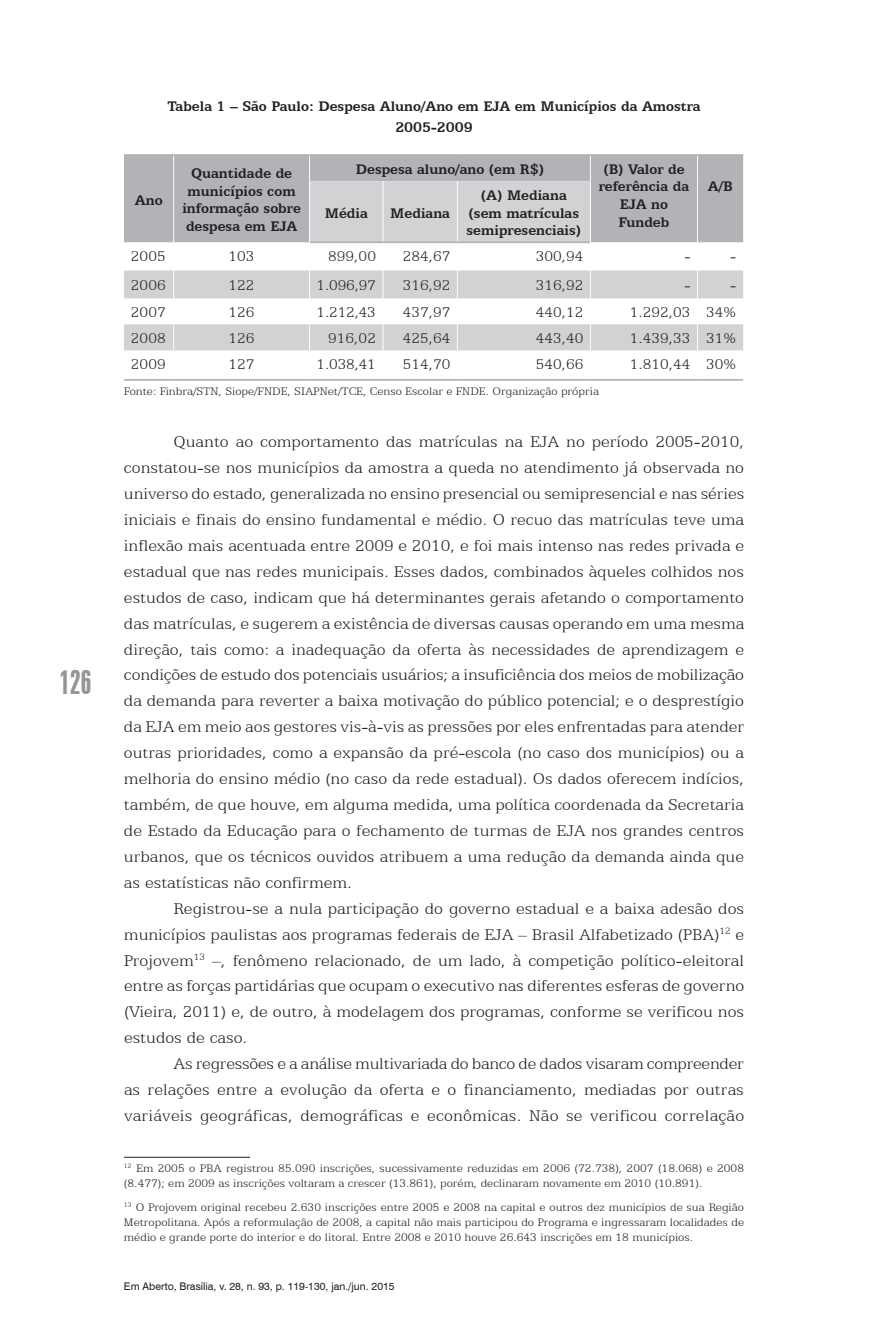
<style>
.page{position:relative;width:893px;height:1340px;background:#fff}
.page>*{position:absolute;margin:0;border:0;box-sizing:border-box;transform-origin:0 0}
.t1{font:31.5px "Swiss 924 BT Regular B";color:#939598}
.t2{font:300 17.5px/25.9px "Egyptian 505 BT";color:#231f20;text-align:justify}
.t3{font:700 15.75px/17.5px "Egyptian 505 BT";color:#231f20;text-align:center}
.t4{font:300 15.75px "Egyptian 505 BT";color:#231f20}
.t5{font:300 12.25px/14.7px "Egyptian 505 BT";color:#231f20}
.t6{font:10.5px "Swiss 721 BT";color:#231f20}
</style>
<div class="page">
<div style="left:124px;top:156px;width:619px;height:25px;background:#b2b3b7"></div>
<svg style="left:124px;top:181px;width:619px;height:169px;fill:#d1d2d4"></svg>
<hr style="left:124px;top:154px;width:50px;height:2px;background:#b2b3b7">
<hr style="left:174px;top:154px;width:136px;height:2px;background:#b2b3b7">
<hr style="left:310px;top:154px;width:73px;height:2px;background:#b2b3b7">
<hr style="left:383px;top:154px;width:74px;height:2px;background:#b2b3b7">
<hr style="left:457px;top:154px;width:133px;height:2px;background:#b2b3b7">
<hr style="left:590px;top:154px;width:107px;height:2px;background:#b2b3b7">
<hr style="left:697px;top:154px;width:46px;height:2px;background:#b2b3b7">
<hr style="left:124px;top:379px;width:50px;height:2px;background:#b2b3b7">
<hr style="left:174px;top:379px;width:136px;height:2px;background:#b2b3b7">
<hr style="left:310px;top:379px;width:73px;height:2px;background:#b2b3b7">
<hr style="left:383px;top:379px;width:74px;height:2px;background:#b2b3b7">
<hr style="left:457px;top:379px;width:133px;height:2px;background:#b2b3b7">
<hr style="left:590px;top:379px;width:107px;height:2px;background:#b2b3b7">
<hr style="left:697px;top:379px;width:46px;height:2px;background:#b2b3b7">
<svg style="left:173px;top:156px;width:1px;height:25px"></svg>
<hr style="left:173px;top:181px;width:1px;height:61px;background:#fff">
<svg style="left:309px;top:156px;width:1px;height:25px"></svg>
<svg style="left:590px;top:156px;width:1px;height:25px"></svg>
<svg style="left:697px;top:156px;width:1px;height:25px"></svg>
<hr style="left:697px;top:181px;width:1px;height:61px;background:#fff">
<hr style="left:309px;top:181px;width:1px;height:61px;background:#fff">
<hr style="left:383px;top:181px;width:1px;height:60px;background:#fff">
<hr style="left:457px;top:181px;width:1px;height:60px;background:#fff">
<hr style="left:590px;top:181px;width:1px;height:61px;background:#fff">
<svg style="left:173px;top:242px;width:1px;height:108px"></svg>
<svg style="left:309px;top:242px;width:1px;height:108px"></svg>
<svg style="left:383px;top:243px;width:1px;height:107px"></svg>
<svg style="left:457px;top:243px;width:1px;height:107px"></svg>
<svg style="left:590px;top:242px;width:1px;height:108px"></svg>
<svg style="left:697px;top:242px;width:1px;height:108px"></svg>
<hr style="left:310px;top:241px;width:73px;height:2px;background:#b2b3b7">
<hr style="left:383px;top:241px;width:74px;height:2px;background:#b2b3b7">
<hr style="left:457px;top:241px;width:133px;height:2px;background:#b2b3b7">
<hr style="left:124px;top:1156px;width:126px;height:1px;background:#231f20">
<h1 class="t1" style="left:60px;top:663px;width:33px">126</h1>
<p class="t3" style="left:167px;top:96px;width:535px;line-height:21px">Tabela 1 – São Paulo: Despesa Aluno/Ano em EJA em Municípios da Amostra<br>2005-2009</p>
<p class="t3" style="left:135px;top:191px;width:29px">Ano</p>
<p class="t3" style="left:182px;top:164px;width:120px">Quantidade de municípios com informação sobre despesa em EJA</p>
<p class="t3" style="left:356px;top:160px;width:190px">Despesa aluno/ano (em R$)</p>
<p class="t3" style="left:599px;top:160px;width:92px">(B) Valor de referência da<br>EJA no<br>Fundeb</p>
<p class="t3" style="left:467px;top:186px;width:116px">(A) Mediana (sem matrículas semipresenciais)</p>
<p class="t3" style="left:325px;top:204px;width:45px">Média</p>
<p class="t3" style="left:390px;top:204px;width:61px">Mediana</p>
<p class="t3" style="left:708px;top:177px;width:26px">A/B</p>
<p class="t4" style="left:131px;top:247px;width:36px">2005</p>
<p class="t4" style="left:229px;top:247px;width:28px">103</p>
<p class="t4" style="left:328px;top:247px;width:49px">899,00</p>
<p class="t4" style="left:403px;top:247px;width:49px">284,67</p>
<p class="t4" style="left:536px;top:247px;width:49px">300,94</p>
<p class="t4" style="left:684px;top:247px;width:8px">-</p>
<p class="t4" style="left:730px;top:247px;width:8px">-</p>
<p class="t4" style="left:131px;top:275px;width:36px">2006</p>
<p class="t4" style="left:229px;top:275px;width:28px">122</p>
<p class="t4" style="left:317px;top:275px;width:61px">1.096,97</p>
<p class="t4" style="left:403px;top:275px;width:49px">316,92</p>
<p class="t4" style="left:536px;top:275px;width:49px">316,92</p>
<p class="t4" style="left:684px;top:275px;width:8px">-</p>
<p class="t4" style="left:730px;top:275px;width:8px">-</p>
<p class="t4" style="left:131px;top:303px;width:36px">2007</p>
<p class="t4" style="left:229px;top:303px;width:28px">126</p>
<p class="t4" style="left:317px;top:303px;width:61px">1.212,43</p>
<p class="t4" style="left:403px;top:303px;width:49px">437,97</p>
<p class="t4" style="left:536px;top:303px;width:49px">440,12</p>
<p class="t4" style="left:630px;top:303px;width:108px">1.292,03 34%</p>
<p class="t4" style="left:131px;top:329px;width:36px">2008</p>
<p class="t4" style="left:229px;top:329px;width:28px">126</p>
<p class="t4" style="left:328px;top:329px;width:49px">916,02</p>
<p class="t4" style="left:403px;top:329px;width:49px">425,64</p>
<p class="t4" style="left:536px;top:329px;width:49px">443,40</p>
<p class="t4" style="left:630px;top:329px;width:108px">1.439,33 31%</p>
<p class="t4" style="left:131px;top:355px;width:36px">2009</p>
<p class="t4" style="left:229px;top:355px;width:28px">127</p>
<p class="t4" style="left:317px;top:355px;width:61px">1.038,41</p>
<p class="t4" style="left:403px;top:355px;width:49px">514,70</p>
<p class="t4" style="left:536px;top:355px;width:49px">540,66</p>
<p class="t4" style="left:630px;top:355px;width:108px">1.810,44 30%</p>
<p class="t5" style="left:124px;top:384px;width:476px">Fonte: Finbra/STN, Siope/FNDE, SIAPNet/TCE, Censo Escolar e FNDE. Organização própria</p>
<p class="t2" style="left:124px;top:428px;width:622px;text-indent:50px">Quanto ao comportamento das matrículas na EJA no período 2005-2010, constatou-se nos municípios da amostra a queda no atendimento já observada no universo do estado, generalizada no ensino presencial ou semipresencial e nas séries iniciais e finais do ensino fundamental e médio. O recuo das matrículas teve uma inflexão mais acentuada entre 2009 e 2010, e foi mais intenso nas redes privada e estadual que nas redes municipais. Esses dados, combinados àqueles colhidos nos estudos de caso, indicam que há determinantes gerais afetando o comportamento das matrículas, e sugerem a existência de diversas causas operando em uma mesma direção, tais como: a inadequação da oferta às necessidades de aprendizagem e condições de estudo dos potenciais usuários; a insuficiência dos meios de mobilização da demanda para reverter a baixa motivação do público potencial; e o desprestígio da EJA em meio aos gestores vis-à-vis as pressões por eles enfrentadas para atender outras prioridades, como a expansão da pré-escola (no caso dos municípios) ou a melhoria do ensino médio (no caso da rede estadual). Os dados oferecem indícios, também, de que houve, em alguma medida, uma política coordenada da Secretaria de Estado da Educação para o fechamento de turmas de EJA nos grandes centros urbanos, que os técnicos ouvidos atribuem a uma redução da demanda ainda que as estatísticas não confirmem.</p>
<p class="t2" style="left:124px;top:895px;width:622px;text-indent:50px">Registrou-se a nula participação do governo estadual e a baixa adesão dos municípios paulistas aos programas federais de EJA – Brasil Alfabetizado (PBA)<sup>12</sup> e Projovem<sup>13</sup> –, fenômeno relacionado, de um lado, à competição político-eleitoral entre as forças partidárias que ocupam o executivo nas diferentes esferas de governo (Vieira, 2011) e, de outro, à modelagem dos programas, conforme se verificou nos estudos de caso.</p>
<p class="t2" style="left:124px;top:1050px;width:622px;text-indent:50px">As regressões e a análise multivariada do banco de dados visaram compreender as relações entre a evolução da oferta e o financiamento, mediadas por outras variáveis geográficas, demográficas e econômicas. Não se verificou correlação</p>
<p class="t5" style="left:124px;top:1160px;width:622px"><sup>12</sup> Em 2005 o PBA registrou 85.090 inscrições, sucessivamente reduzidas em 2006 (72.738), 2007 (18.068) e 2008 (8.477); em 2009 as inscrições voltaram a crescer (13.861), porém, declinaram novamente em 2010 (10.891).</p>
<p class="t5" style="left:124px;top:1199px;width:622px;text-align:justify"><sup>13</sup> O Projovem original recebeu 2.630 inscrições entre 2005 e 2008 na capital e outros dez municípios de sua Região Metropolitana. Após a reformulação de 2008, a capital não mais participou do Programa e ingressaram localidades de médio e grande porte do interior e do litoral. Entre 2008 e 2010 houve 26.643 inscrições em 18 municípios.</p>
<p class="t6" style="left:124px;top:1279px;width:272px">Em Aberto, Brasília, v. 28, n. 93, p. 119-130, jan./jun. 2015</p>
</div>
